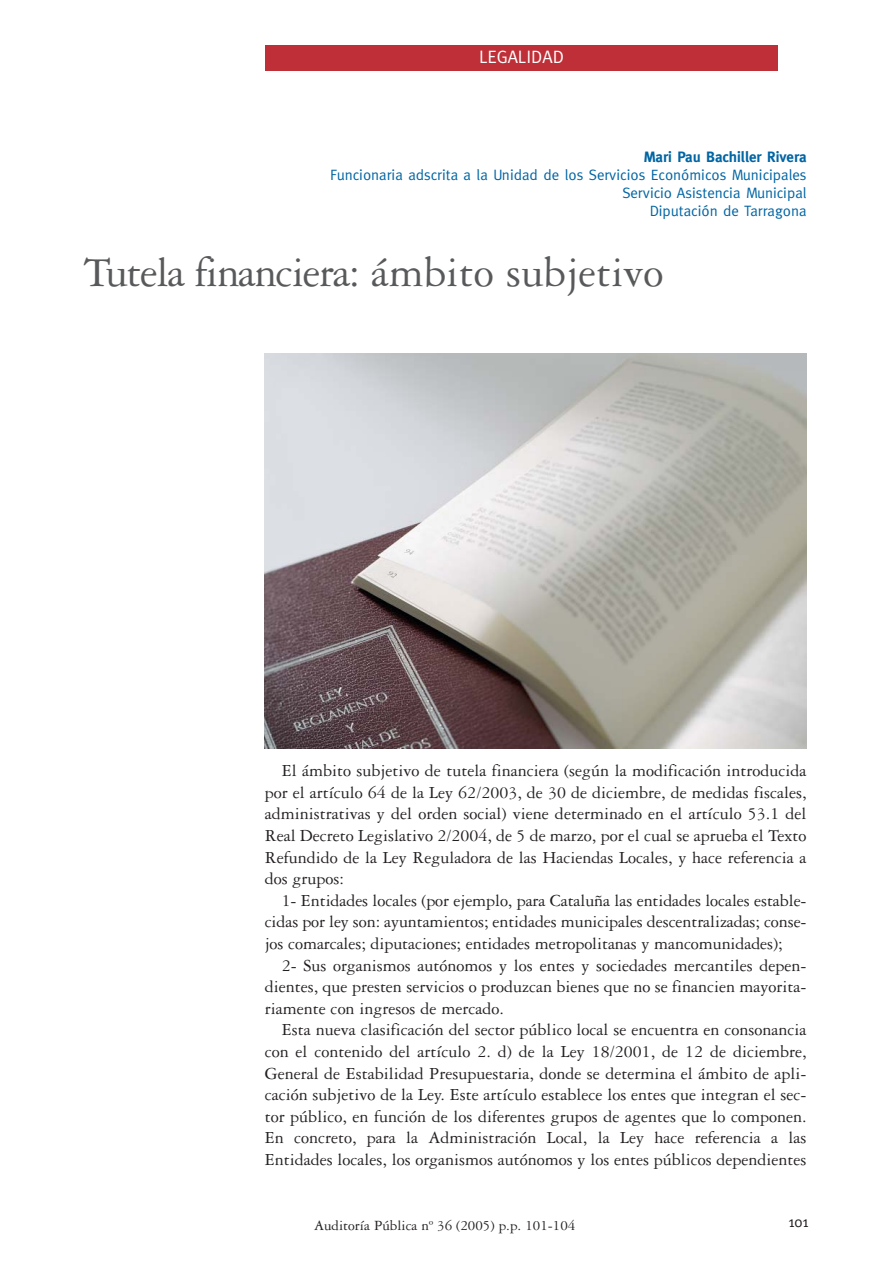
<style>
.page{position:relative;width:893px;height:1263px;background:#fff}
.page>*{position:absolute;margin:0;border:0;box-sizing:border-box;transform-origin:0 0}
.t1{font:45px "Garamond Three";letter-spacing:-.03em;color:#58595b}
.t2{font:18px/21.6px "Garamond Three";color:#231f20;text-align:justify}
.t3{font:18px "Meta";color:#fff}
.t4{font:15px/18px "Meta";color:#0065a4;text-align:right}
.t5{font:15px "Garamond Three";color:#231f20}
.t6{font:700 15px "Meta";color:#0065a4}
.t7{font:15px "Meta";color:#231f20}
</style>
<div class="page">
<div style="left:265px;top:45px;width:513px;height:26px;background:#be2f37"></div>
<img style="left:265px;top:354px;width:541px;height:395px">
<p class="t3" style="left:479px;top:50px;width:86px">LEGALIDAD</p>
<p class="t6" style="left:643px;top:151px;width:164px">Mari Pau Bachiller Rivera</p>
<p class="t4" style="left:330px;top:167px;width:478px">Funcionaria adscrita a la Unidad de los Servicios Económicos Municipales<br>Servicio Asistencia Municipal<br>Diputación de Tarragona</p>
<h1 class="t1" style="left:83px;top:256px;width:581px">Tutela financiera: ámbito subjetivo</h1>
<p class="t2" style="left:265px;top:762px;width:543px;text-indent:17px">El ámbito subjetivo de tutela financiera (según la modificación introducida por el artículo 64 de la Ley 62/2003, de 30 de diciembre, de medidas fiscales, administrativas y del orden social) viene determinado en el artículo 53.1 del Real Decreto Legislativo 2/2004, de 5 de marzo, por el cual se aprueba el Texto Refundido de la Ley Reguladora de las Haciendas Locales, y hace referencia a dos grupos:</p>
<p class="t2" style="left:265px;top:891px;width:543px;text-indent:17px">1- Entidades locales (por ejemplo, para Cataluña las entidades locales estable&shy;cidas por ley son: ayuntamientos; entidades municipales descentralizadas; conse&shy;jos comarcales; diputaciones; entidades metropolitanas y mancomunidades);</p>
<p class="t2" style="left:265px;top:956px;width:543px;text-indent:17px">2- Sus organismos autónomos y los entes y sociedades mercantiles depen&shy;dientes, que presten servicios o produzcan bienes que no se financien mayorita&shy;riamente con ingresos de mercado.</p>
<p class="t2" style="left:265px;top:1021px;width:543px;text-indent:17px">Esta nueva clasificación del sector público local se encuentra en consonancia con el contenido del artículo 2. d) de la Ley 18/2001, de 12 de diciembre, General de Estabilidad Presupuestaria, donde se determina el ámbito de apli&shy;cación subjetivo de la Ley. Este artículo establece los entes que integran el sec&shy;tor público, en función de los diferentes grupos de agentes que lo componen.<br>En concreto, para la Administración Local, la Ley hace referencia a las Entidades locales, los organismos autónomos y los entes públicos dependientes</p>
<p class="t5" style="left:314px;top:1220px;width:263px">Auditoría Pública nº 36 (2005) p.p. 101-104</p>
<p class="t7" style="left:788px;top:1217px;width:22px">101</p>
</div>
